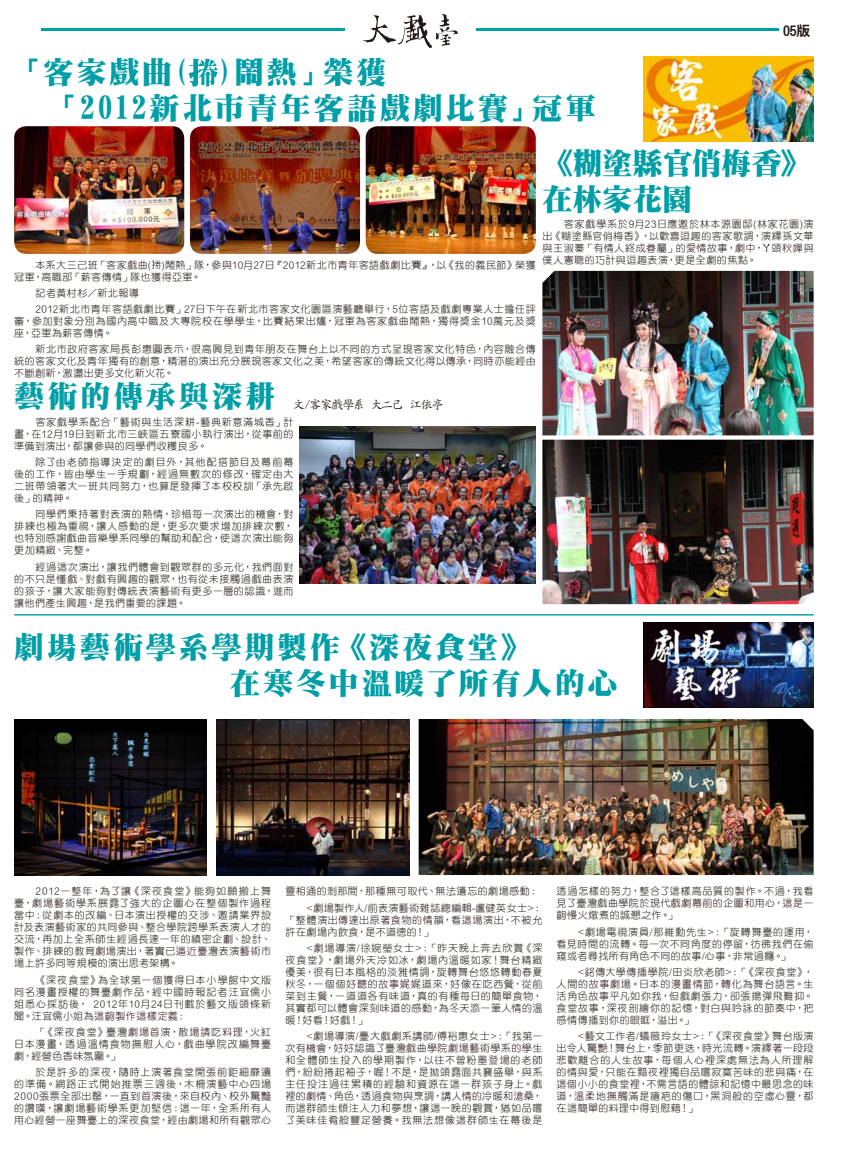
<style>
.page{position:relative;width:842px;height:1163px;background:#fff}
.page>*{position:absolute;margin:0;border:0;box-sizing:border-box;transform-origin:0 0}
.t1{font:30px/36px "DF Ming UB HK BF";letter-spacing:.09em;color:#009fa8}
.t2{font:30px/36px "DF Ming UB HK BF";letter-spacing:-.005em;color:#009fa8}
.t3{font:14px "DFN Hei XB HK BF";color:#221815}
.t4{font:12px "DF Kai Shu Md HK BF";letter-spacing:-.1em;color:#221815}
.t5{font:10px/12px "DF Yuan Lt HKP BF";letter-spacing:.06em;color:#221815;text-align:justify}
</style>
<div class="page">
<hr style="left:42px;top:28px;width:737px;height:3px;background:#009fa8">
<div style="left:345px;top:9px;width:131px;height:44px;background:#fff"></div>
<svg style="left:363px;top:14px;width:95px;height:34px"></svg>
<svg style="left:189px;top:58px;width:29px;height:29px"></svg>
<svg style="left:152px;top:260px;width:9px;height:9px"></svg>
<img style="left:14px;top:719px;width:193px;height:155px">
<img style="left:216px;top:719px;width:193px;height:155px">
<img style="left:419px;top:719px;width:395px;height:155px">
<img style="left:14px;top:126px;width:170px;height:128px">
<img style="left:366px;top:126px;width:170px;height:128px">
<img style="left:190px;top:126px;width:170px;height:128px">
<img style="left:299px;top:426px;width:236px;height:157px">
<img style="left:542px;top:271px;width:272px;height:164px">
<img style="left:542px;top:439px;width:272px;height:165px">
<img style="left:643px;top:622px;width:171px;height:85px">
<img style="left:643px;top:57px;width:171px;height:85px">
<hr style="left:14px;top:614px;width:800px;height:1px;background:#009fa8">
<p class="t1" style="left:50px;top:54px;width:547px;text-indent:-36px">「客家戲曲( )鬧熱」榮獲<br>「2012新北市青年客語戲劇比賽」冠軍</p>
<p class="t3" style="left:783px;top:24px;width:29px">05版</p>
<p class="t2" style="left:543px;top:145px;width:270px">《糊塗縣官俏梅香》在林家花園</p>
<p class="t5" style="left:543px;top:219px;width:273px;text-indent:21px">客家戲學系於9月23日應邀於林本源園邸(林家花園)演出《糊塗縣官俏梅香》，以歡喜逗趣的客家歌調，演繹孫文華與王淑蓁「有情人終成眷屬」的愛情故事，劇中，ㄚ頭秋嬋與</p>
<p class="t5" style="left:14px;top:259px;width:744px;text-indent:21px">本系大三己班「客家戲曲( )鬧熱」隊，參與10月27日『2012新北市青年客語戲劇比賽』，以《我的義民節》榮獲 僕人憲聰的巧計與逗趣表演，更是全劇的焦點。冠軍，高職部「薪客傳情」隊也獲得亞軍。</p>
<p class="t5" style="left:35px;top:285px;width:502px;line-height:16.2px">記者黃村杉／新北報導<br>2012新北市青年客語戲劇比賽」27日下午在新北市客家文化園區演藝廳舉行，5位客語及戲劇專業人士擔任評</p>
<p class="t5" style="left:14px;top:315px;width:523px">審，參加對象分別為國內高中職及大專院校在學學生，比賽結果出爐，冠軍為客家戲曲鬧熱，獨得獎金10萬元及獎座，亞軍為薪客傳情。</p>
<p class="t5" style="left:14px;top:343px;width:523px;text-indent:21px">新北市政府客家局長彭惠圓表示，很高興見到青年朋友在舞台上以不同的方式呈現客家文化特色，內容融合傳統的客家文化及青年獨有的創意，精湛的演出充分展現客家文化之美，希望客家的傳統文化得以傳承，同時亦能經由不斷創新，激盪出更多文化新火花。</p>
<p class="t1" style="left:14px;top:378px;width:263px">藝術的傳承與深耕</p>
<p class="t4" style="left:293px;top:399px;width:152px">文/客家戲學系 大二己 江依亭</p>
<p class="t5" style="left:14px;top:416px;width:281px;text-indent:21px">客家戲學系配合「藝術與生活深耕-藝典新意滿城香」計畫，在12月19日到新北市三峽區五寮國小執行演出，從事前的準備到演出，都讓參與的同學們收穫良多。</p>
<p class="t5" style="left:14px;top:456px;width:281px;text-indent:21px">除了由老師指導決定的劇目外，其他配搭節目及幕前幕後的工作，皆由學生一手規劃，經過無數次的修改，確定由大二班帶領著大一班共同努力，也算是發揮了本校校訓「承先啟後」的精神。</p>
<p class="t5" style="left:14px;top:508px;width:281px;text-indent:21px">同學們秉持著對表演的熱情，珍惜每一次演出的機會，對排練也極為重視，讓人感動的是，更多次要求增加排練次數，也特別感謝戲曲音樂學系同學的幫助和配合，使這次演出能夠更加精緻、完整。</p>
<p class="t5" style="left:14px;top:561px;width:281px;text-indent:21px">經過這次演出，讓我們體會到觀眾群的多元化，我們面對的不只是懂戲、對戲有興趣的觀眾，也有從未接觸過戲曲表演的孩子，讓大家能夠對傳統表演藝術有更多一層的認識，進而讓他們產生興趣，是我們重要的課題。</p>
<p class="t1" style="left:230px;top:629px;width:389px;text-indent:-216px">劇場藝術學系學期製作《深夜食堂》<br>在寒冬中溫暖了所有人的心</p>
<p class="t5" style="left:14px;top:885px;width:259px;text-indent:21px">2012一整年，為了讓《深夜食堂》能夠如願搬上舞臺，劇場藝術學系展露了強大的企圖心在整個製作過程當中：從劇本的改編、日本演出授權的交涉、邀請業界設計及表演藝術家的共同參與、整合學院跨學系表演人才的交流，再加上全系師生經過長達一年的縝密企劃、設計、製作、排練的教育劇場演出，著實已逼近臺灣表演藝術市場上許多同等規模的演出思考架構。</p>
<p class="t5" style="left:14px;top:973px;width:259px;text-indent:21px">《深夜食堂》為全球第一個獲得日本小學館中文版同名漫畫授權的舞臺劇作品，經中國時報記者汪宜儒小姐悉心採訪後， 2012年10月24日刊載於藝文版頭條新聞。汪宜儒小姐為這齣製作這樣定義：</p>
<p class="t5" style="left:14px;top:1026px;width:259px;text-indent:21px">「《深夜食堂》臺灣劇場首演，散場請吃料理，火紅日本漫畫，透過溫情食物撫慰人心，戲曲學院改編舞臺劇，經營色香味氛圍。」</p>
<p class="t5" style="left:14px;top:1066px;width:259px;text-indent:21px">於是許多的深夜，隨時上演著食堂開張前鉅細靡遺的準備。網路正式開始推票三週後，木柵演藝中心四場2000張票全部出罄，一直到首演後，來自校內、校外驚豔的讚嘆，讓劇場藝術學系更加堅信：這一年，全系所有人用心經營一座舞臺上的深夜食堂，經由劇場和所有觀眾心</p>
<p class="t5" style="left:307px;top:883px;width:237px;line-height:16.2px;text-indent:-21px">靈相通的剎那間，那種無可取代、無法遺忘的劇場感動：&lt;劇場製作人/前表演藝術雜誌總編輯-盧健英女士&gt;：</p>
<p class="t5" style="left:285px;top:913px;width:259px">「整體演出傳達出原著食物的情韻，看這場演出，不被允許在劇場內飲食，是不道德的！」</p>
<p class="t5" style="left:285px;top:942px;width:259px;text-indent:21px">&lt;劇場導演/徐婉瑩女士&gt;：「昨天晚上奔去欣賞《深夜食堂》，劇場外天冷如冰，劇場內溫暖如家！舞台精緻優美，很有日本風格的淡雅情調，旋轉舞台悠悠轉動春夏秋冬，一個個好聽的故事娓娓道來，好像在吃西餐，從前菜到主餐，一道道各有味道，真的有種每日的簡單食物，其實都可以體會深刻味道的感動，為冬天添一筆人情的溫暖！好看！好戲！」</p>
<p class="t5" style="left:285px;top:1030px;width:259px;text-indent:21px">&lt;劇場導演/臺大戲劇系講師/傅裕惠女士&gt;：「我第一次有機會，好好認識了臺灣戲曲學院劇場藝術學系的學生和全體師生投入的學期製作，以往不曾粉墨登場的老師們，紛紛捲起袖子，喔！不是，是拋頭露面共襄盛舉，與系主任投注過往累積的經驗和資源在這一群孩子身上。戲裡的劇情、角色，透過食物與烹調，講人情的冷暖和滄桑，而這群師生傾注人力和夢想，讓這一晚的觀賞，猶如品嚐了美味佳肴般豐足營養。我無法想像這群師生在幕後是</p>
<p class="t5" style="left:557px;top:885px;width:258px">透過怎樣的努力，整合了這樣高品質的製作。不過，我看見了臺灣戲曲學院於現代戲劇幕前的企圖和用心，這是一齣慢火燉煮的誠懇之作。」</p>
<p class="t5" style="left:557px;top:925px;width:259px;text-indent:21px">&lt;劇場電視演員/那維勳先生&gt;：「旋轉舞臺的運用，看見時間的流轉。每一次不同角度的停留，彷彿我們在偷窺或者尋找所有角色不同的故事/心事，非常過癮。」</p>
<p class="t5" style="left:557px;top:966px;width:258px;text-indent:21px">&lt;銘傳大學傳播學院/田炎欣老師&gt;：「《深夜食堂》，人間的故事劇場。日本的漫畫情節，轉化為舞台語言。生活角色故事平凡如你我，但戲劇張力，卻張揚彈飛難抑。食堂故事，深夜剖繪你的記憶，對白與吟詠的節奏中，把感情傳播到你的眼眶，溢出。」</p>
<p class="t5" style="left:557px;top:1030px;width:259px;text-indent:21px">&lt;藝文工作者/蟻薇玲女士&gt;：「《深夜食堂》舞台版演出令人驚艷！舞台上，季節更迭，時光流轉。演繹著一段段悲歡離合的人生故事，每個人心裡深處無法為人所理解的情與愛，只能在黯夜裡獨自品嚐寂寞苦味的悲與痛，在這個小小的食堂裡，不需言語的體諒和記憶中最思念的味道，溫柔地撫觸滿是瘡疤的傷口，黑洞般的空虛心靈，都在這簡單的料理中得到慰藉！」</p>
</div>
